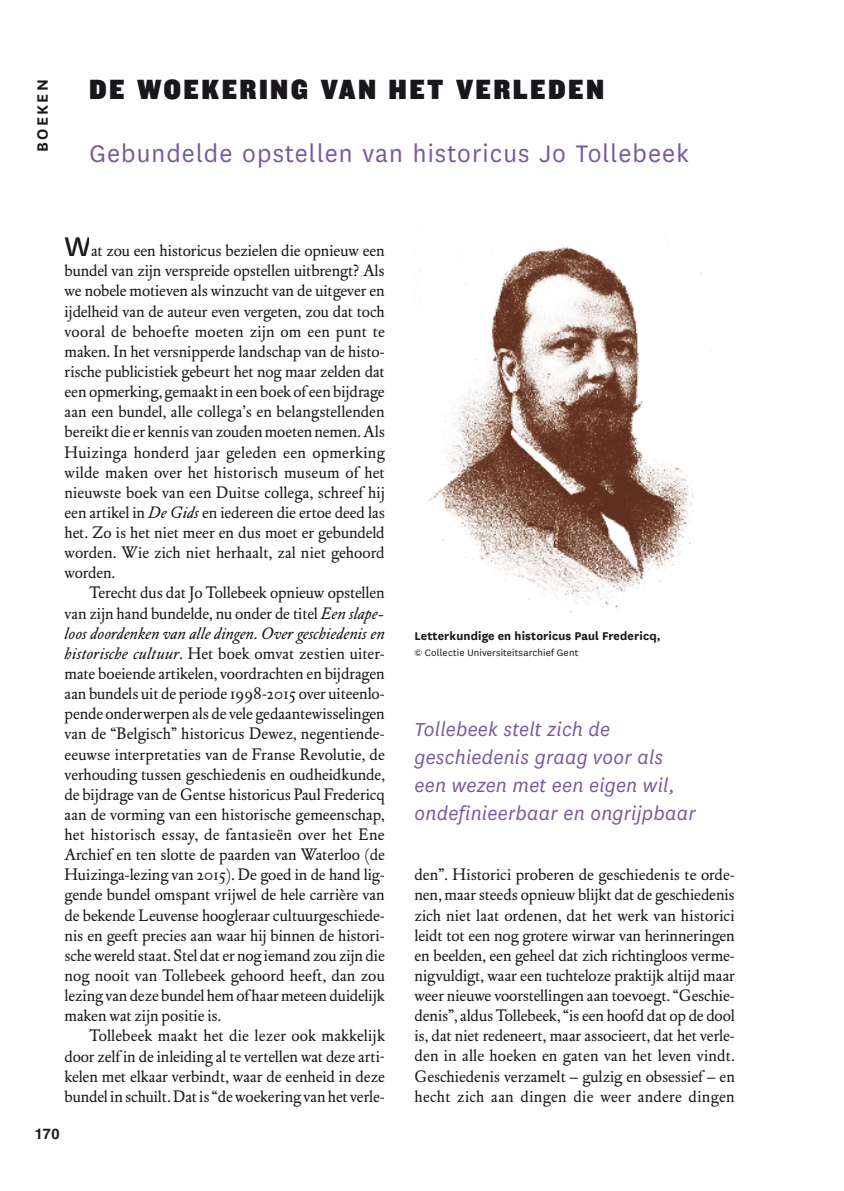
<style>
.page{position:relative;width:844px;height:1191px;background:#fff}
.page>*{position:absolute;margin:0;border:0;box-sizing:border-box;transform-origin:0 0}
.t1{font:28.88px "Knockout HTF91 Ultmt Middlewt";letter-spacing:.11em;color:#1a171c;scale:.95 1}
.t2{font:28px "National";letter-spacing:.04em;color:#79599d}
.t3{font:italic 22.05px/28px "National";letter-spacing:.01em;color:#79599d}
.t4{font:600 17.5px "National";letter-spacing:.12em;color:#1a171c}
.t5{font:16.45px/20.1px "DTL Elzevir ST";color:#1a171c;text-align:justify}
.t6{font:italic 16.28px "DTL Elzevir ST";letter-spacing:.01em;color:#1a171c}
.t7{font:700 14.7px "Helvetica LT Std";color:#1a171c}
.t8{font:700 13.12px "National";letter-spacing:.01em;color:#1a171c}
.t9{font:10.85px "National";letter-spacing:.015em;color:#1a171c}
.s1{font-family:"National";font-size:31.5px}
.s2{font-style:italic;font-size:16.28px}
</style>
<div class="page">
<img style="left:420px;top:247px;width:291px;height:365px">
<p class="t4" style="left:30px;top:152px;width:74px;rotate:-90deg">BOEKEN</p>
<h1 class="t1" style="left:89px;top:73px;width:543px">DE WOEKERING VAN HET VERLEDEN</h1>
<h2 class="t2" style="left:89px;top:135px;width:600px">Gebundelde opstellen van historicus Jo Tollebeek</h2>
<p class="t5" style="left:64px;top:241px;width:322px"><span class="s1">W</span>at zou een historicus bezielen die opnieuw een bundel van zijn verspreide opstellen uitbrengt? Als we nobele motieven als winzucht van de uitgever en ijdelheid van de auteur even vergeten, zou dat toch vooral de behoefte moeten zijn om een punt te maken. In het versnipperde landschap van de histo&shy;rische publicistiek gebeurt het nog maar zelden dat een opmerking, gemaakt in een boek of een bijdrage aan een bundel, alle collega’s en belangstellenden bereikt die er kennis van zouden moeten nemen. Als Huizinga honderd jaar geleden een opmerking wilde maken over het historisch museum of het nieuwste boek van een Duitse collega, schreef hij een artikel in <span class="s2">De Gids</span> en iedereen die ertoe deed las het. Zo is het niet meer en dus moet er gebundeld worden. Wie zich niet herhaalt, zal niet gehoord worden.</p>
<p class="t5" style="left:64px;top:583px;width:321px;text-align:right">Terecht dus dat Jo Tollebeek opnieuw opstellen van zijn hand bundelde, nu onder de titel <span class="s2">Een slape-</span></p>
<p class="t6" style="left:64px;top:623px;width:321px">loos doordenken van alle dingen. Over geschiedenis en</p>
<p class="t5" style="left:64px;top:643px;width:322px"><span class="s2">historische cultuur</span>. Het boek omvat zestien uiter&shy;mate boeiende artikelen, voordrachten en bijdragen aan bundels uit de periode 1998-2015 over uiteenlo&shy;pende onderwerpen als de vele gedaantewisselingen van de “Belgisch” historicus Dewez, negentiende&shy;eeuwse interpretaties van de Franse Revolutie, de verhouding tussen geschiedenis en oudheidkunde, de bijdrage van de Gentse historicus Paul Fredericq aan de vorming van een historische gemeenschap, het historisch essay, de fantasieën over het Ene Archief en ten slotte de paarden van Waterloo (de Huizinga-lezing van 2015). De goed in de hand lig&shy;gende bundel omspant vrijwel de hele carrière van de bekende Leuvense hoogleraar cultuurgeschiede&shy;nis en geeft precies aan waar hij binnen de histori&shy;sche wereld staat. Stel dat er nog iemand zou zijn die nog nooit van Tollebeek gehoord heeft, dan zou lezing van deze bundel hem of haar meteen duidelijk maken wat zijn positie is.</p>
<p class="t5" style="left:64px;top:1026px;width:322px;text-indent:25px">Tollebeek maakt het die lezer ook makkelijk door zelf in de inleiding al te vertellen wat deze arti&shy;kelen met elkaar verbindt, waar de eenheid in deze bundel in schuilt. Dat is “de woekering van het verle-</p>
<p class="t8" style="left:414px;top:627px;width:247px">Letterkundige en historicus Paul Fredericq,</p>
<p class="t9" style="left:414px;top:645px;width:165px">© Collectie Universiteitsarchief Gent</p>
<h3 class="t3" style="left:414px;top:714px;width:282px">Tollebeek stelt zich de geschiedenis graag voor als een wezen met een eigen wil, ondefinieerbaar en ongrijpbaar</h3>
<p class="t5" style="left:414px;top:865px;width:322px">den”. Historici proberen de geschiedenis te orde&shy;nen, maar steeds opnieuw blijkt dat de geschiedenis zich niet laat ordenen, dat het werk van historici leidt tot een nog grotere wirwar van herinneringen en beelden, een geheel dat zich richtingloos verme&shy;nigvuldigt, waar een tuchteloze praktijk altijd maar weer nieuwe voorstellingen aan toevoegt. “Geschie&shy;denis”, aldus Tollebeek, “is een hoofd dat op de dool is, dat niet redeneert, maar associeert, dat het verle&shy;den in alle hoeken en gaten van het leven vindt.<br>Geschiedenis verzamelt – gulzig en obsessief – en hecht zich aan dingen die weer andere dingen</p>
<p class="t7" style="left:35px;top:1124px;width:26px">170</p>
</div>
